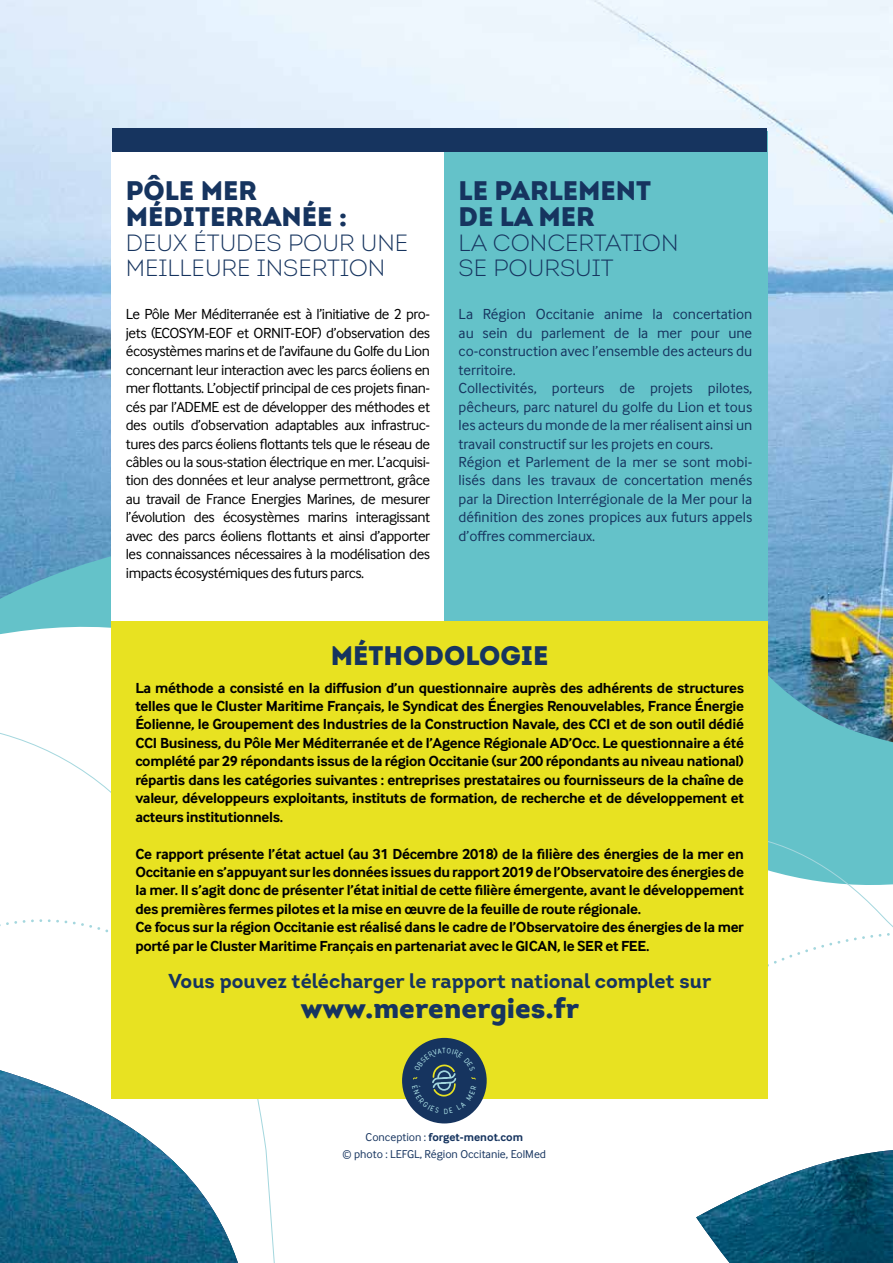
<style>
.page{position:relative;width:893px;height:1263px;background:#fff}
.page>*{position:absolute;margin:0;border:0;box-sizing:border-box;transform-origin:0 0}
.t1{font:900 28.5px "Intro";color:#16345f}
.t2{font:900 26.85px/25.2px "Intro";color:#16345f}
.t3{font:300 23.55px/25.2px "Intro";color:#16345f}
.t4{font:700 20.1px "Intro";color:#16345f}
.t5{font:700 15.15px/18.5px "Inter Face";letter-spacing:-.02em;color:#000;text-align:justify}
.t6{font:15.15px/18.5px "Inter Face";letter-spacing:-.03em;color:#000;text-align:justify}
.t7{font:15.15px/18.5px "Inter Face";color:#16345f}
.t8{font:11.7px/16.2px "Inter Face";color:#16345f;text-align:center}
.s1{font-weight:700}
</style>
<div class="page">
<div style="left:768px;top:742px;width:125px;height:65px;background:#64c2c9"></div>
<img style="left:0;top:0;width:893px;height:742px">
<svg style="left:637px;top:807px;width:256px;height:292px"></svg>
<svg style="left:299px;top:1098px;width:338px;height:6px"></svg>
<svg style="left:768px;top:911px;width:125px;height:103px"></svg>
<svg style="left:0;top:896px;width:112px;height:105px"></svg>
<svg style="left:696px;top:1014px;width:197px;height:85px"></svg>
<img style="left:696px;top:1150px;width:197px;height:113px">
<svg style="left:111px;top:1047px;width:188px;height:216px"></svg>
<img style="left:0;top:1070px;width:238px;height:193px">
<svg style="left:0;top:462px;width:112px;height:404px"></svg>
<div style="left:378px;top:132px;width:390px;height:706px;background:#64c2c9"></div>
<div style="left:112px;top:152px;width:332px;height:471px;background:#fff"></div>
<div style="left:112px;top:129px;width:654px;height:23px;background:#16345f"></div>
<div style="left:112px;top:621px;width:656px;height:477px;background:#e8e221"></div>
<div style="left:402px;top:1038px;width:85px;height:85px;background:#16345f;border-radius:50%"></div>
<svg style="left:412px;top:1048px;width:65px;height:66px"></svg>
<h2 class="t2" style="left:126px;top:178px;width:223px">PÔLE MER<br>MÉDITERRANÉE :</h2>
<h3 class="t3" style="left:126px;top:230px;width:284px">DEUX ÉTUDES POUR UNE<br>MEILLEURE INSERTION</h3>
<p class="t6" style="left:126px;top:305px;width:306px">Le Pôle Mer Méditerranée est à l’initiative de 2 pro&shy;jets (ECOSYM-EOF et ORNIT-EOF) d’observation des écosystèmes marins et de l’avifaune du Golfe du Lion concernant leur interaction avec les parcs éoliens en mer flottants. L’objectif principal de ces projets finan&shy;cés par l’ADEME est de développer des méthodes et des outils d’observation adaptables aux infrastruc&shy;tures des parcs éoliens flottants tels que le réseau de câbles ou la sous-station électrique en mer. L’acquisi&shy;tion des données et leur analyse permettront, grâce au travail de France Energies Marines, de mesurer l’évolution des écosystèmes marins interagissant avec des parcs éoliens flottants et ainsi d’apporter les connaissances nécessaires à la modélisation des impacts écosystémiques des futurs parcs.</p>
<h2 class="t2" style="left:459px;top:178px;width:194px">LE PARLEMENT<br>DE LA MER</h2>
<h3 class="t3" style="left:459px;top:230px;width:221px">LA CONCERTATION<br>SE POURSUIT</h3>
<p class="t7" style="left:459px;top:305px;width:295px">La Région Occitanie anime la concertation au sein du parlement de la mer pour une co-construction avec l’ensemble des acteurs du territoire.<br>Collectivités, porteurs de projets pilotes, pêcheurs, parc naturel du golfe du Lion et tous les acteurs du monde de la mer réalisent ainsi un travail constructif sur les projets en cours.<br>Région et Parlement de la mer se sont mobi&shy;lisés dans les travaux de concertation menés par la Direction Interrégionale de la Mer pour la définition des zones propices aux futurs appels d’offres commerciaux.</p>
<h2 class="t2" style="left:331px;top:642px;width:219px">MÉTHODOLOGIE</h2>
<p class="t5" style="left:135px;top:678px;width:610px">La méthode a consisté en la diffusion d’un questionnaire auprès des adhérents de structures telles que le Cluster Maritime Français, le Syndicat des Énergies Renouvelables, France Énergie Éolienne, le Groupement des Industries de la Construction Navale, des CCI et de son outil dédié CCI Business, du Pôle Mer Méditerranée et de l’Agence Régionale AD’Occ. Le questionnaire a été complété par 29 répondants issus de la région Occitanie (sur 200 répondants au niveau national) répartis dans les catégories suivantes : entreprises prestataires ou fournisseurs de la chaîne de valeur, développeurs exploitants, instituts de formation, de recherche et de développement et acteurs institutionnels.</p>
<p class="t5" style="left:135px;top:844px;width:610px;text-align:left">Ce rapport présente l’état actuel (au 31 Décembre 2018) de la filière des énergies de la mer en Occitanie en s’appuyant sur les données issues du rapport 2019 de l’Observatoire des énergies de la mer. Il s’agit donc de présenter l’état initial de cette filière émergente, avant le développement des premières fermes pilotes et la mise en œuvre de la feuille de route régionale.<br>Ce focus sur la région Occitanie est réalisé dans le cadre de l’Observatoire des énergies de la mer porté par le Cluster Maritime Français en partenariat avec le GICAN, le SER et FEE.</p>
<h3 class="t4" style="left:168px;top:968px;width:544px">Vous pouvez télécharger le rapport national complet sur</h3>
<h1 class="t1" style="left:301px;top:989px;width:280px">www.merenergies.fr</h1>
<p class="t8" style="left:343px;top:1129px;width:205px">Conception : <span class="s1">forget-menot.com<br></span>© photo : LEFGL, Région Occitanie, EolMed</p>
</div>
